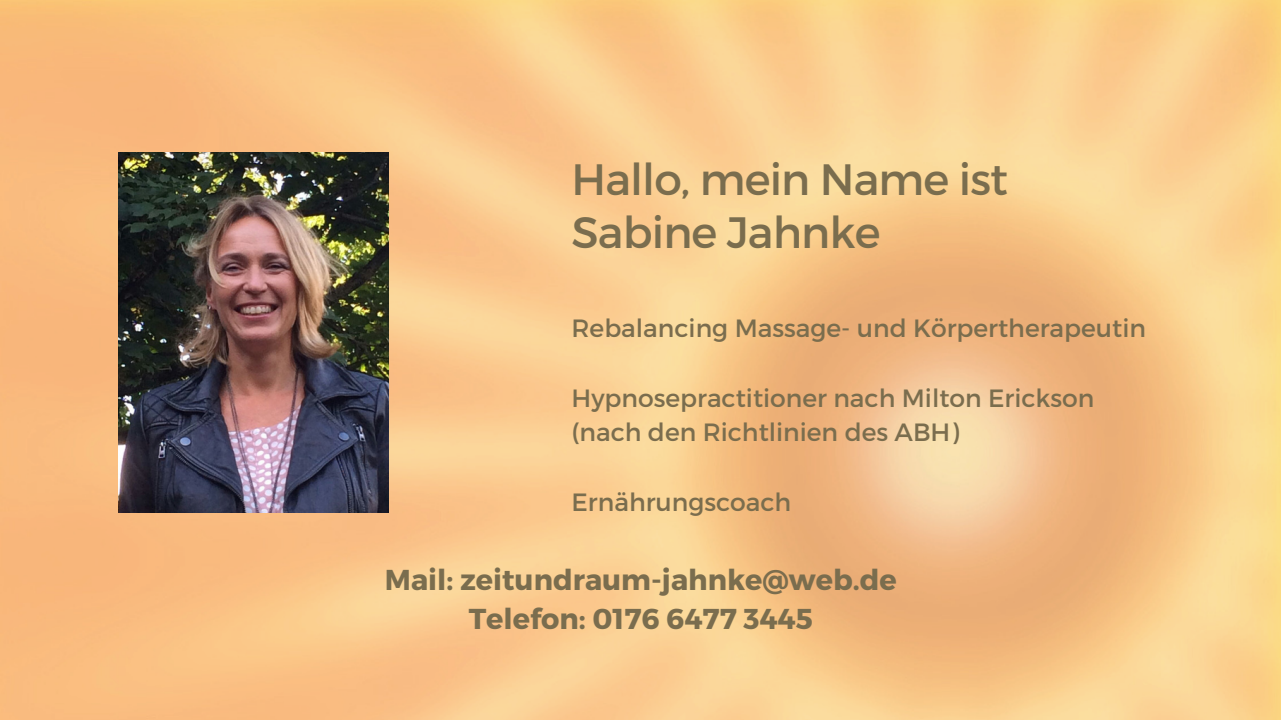
<style>
.page{position:relative;width:1281px;height:720px;background:#fff}
.page>*{position:absolute;margin:0;border:0;box-sizing:border-box;transform-origin:0 0}
.t1{font:43.88px/52.5px "Montserrat";letter-spacing:-.02em;color:#7a6d4e}
.t2{font:700 28.75px/39.4px "Montserrat";color:#7a6d4e;text-align:center}
.t3{font:25px/34.8px "Montserrat";color:#7a6d4e}
</style>
<div class="page">
<img style="left:0;top:0;width:1281px;height:720px">
<img style="left:118px;top:152px;width:271px;height:360px">
<h1 class="t1" style="left:571px;top:151px;width:438px">Hallo, mein Name ist<br>Sabine Jahnke</h1>
<p class="t3" style="left:571px;top:310px;width:576px">Rebalancing Massage- und Körpertherapeutin</p>
<p class="t3" style="left:571px;top:379px;width:524px">Hypnosepractitioner nach Milton Erickson (nach den Richtlinien des ABH)</p>
<p class="t3" style="left:571px;top:483px;width:221px">Ernährungscoach</p>
<p class="t2" style="left:385px;top:559px;width:513px">Mail: zeitundraum-jahnke@web.de<br>Telefon: 0176 6477 3445</p>
</div>
